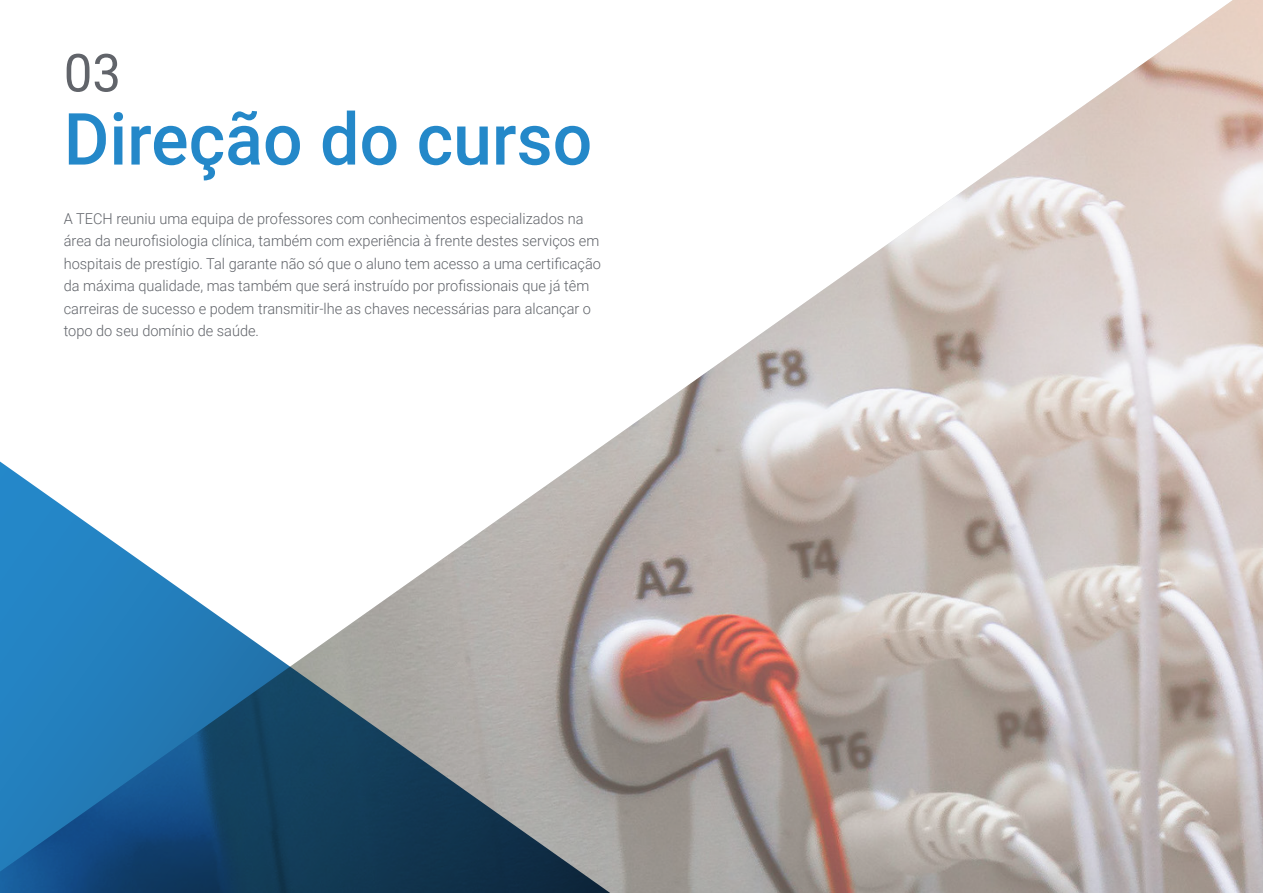
<style>
.page{position:relative;width:1263px;height:893px;background:#fff}
.page>*{position:absolute;margin:0;border:0;box-sizing:border-box;transform-origin:0 0}
.t1{font:500 72px "Roboto";color:#2488c9}
.t2{font:52.5px "Roboto";color:#61646a}
.t3{font:300 15px/22.5px "Roboto";color:#61646a}
</style>
<div class="page">
<img style="left:602px;top:0;width:661px;height:893px">
<svg style="left:0;top:446px;width:640px;height:447px"></svg>
<h2 class="t2" style="left:64px;top:36px;width:59px">03</h2>
<h1 class="t1" style="left:64px;top:89px;width:530px">Direção do curso</h1>
<p class="t3" style="left:64px;top:207px;width:539px">A TECH reuniu uma equipa de professores com conhecimentos especializados na área da neurofisiologia clínica, também com experiência à frente destes serviços em hospitais de prestígio. Tal garante não só que o aluno tem acesso a uma certificação da máxima qualidade, mas também que será instruído por profissionais que já têm carreiras de sucesso e podem transmitir-lhe as chaves necessárias para alcançar o topo do seu domínio de saúde.</p>
</div>
